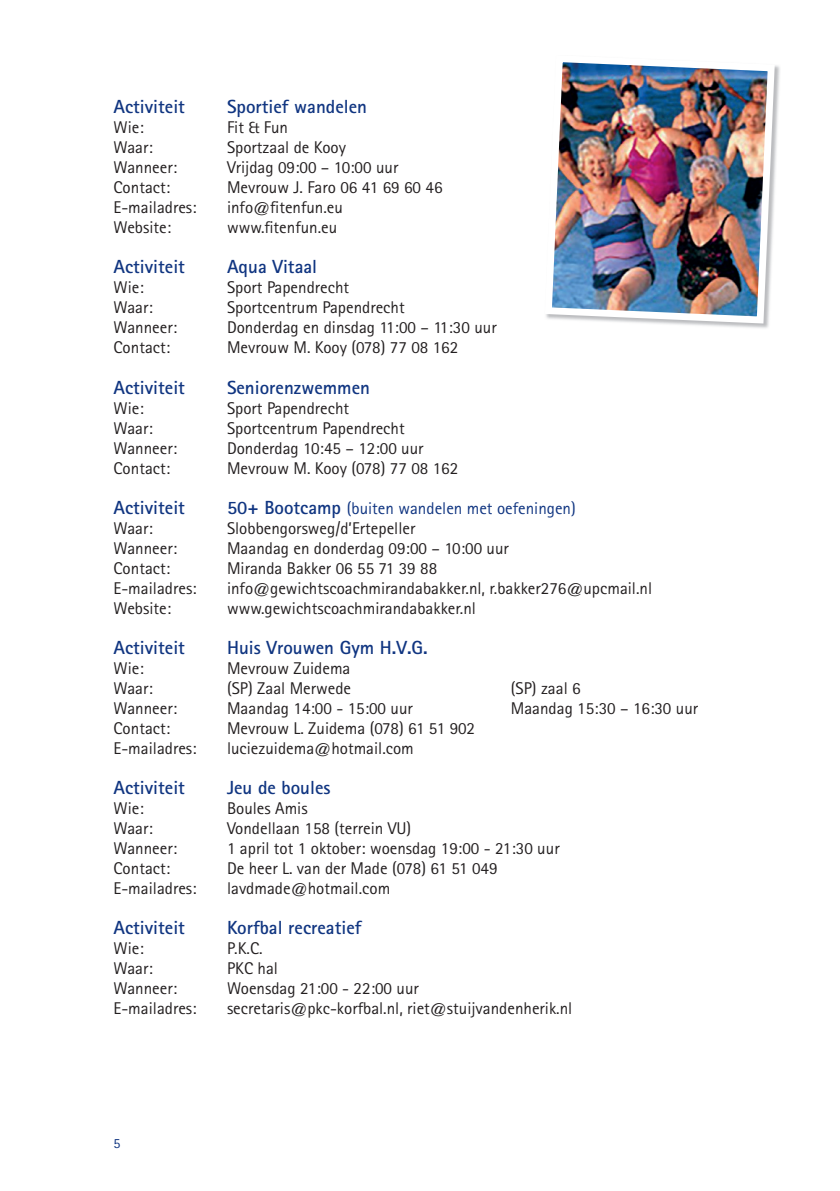
<style>
.page{position:relative;width:840px;height:1191px;background:#fff}
.page>*{position:absolute;margin:0;border:0;box-sizing:border-box;transform-origin:0 0}
.t1{font:700 19px "Rotis Sans Serif";color:#103581}
.t2{font:17px "Rotis Sans Serif";color:#231f20}
.t3{font:17px "Rotis Sans Serif";color:#103581}
.t4{font:14px "Rotis Sans Serif";color:#103581}
.s1{font-weight:700;font-size:19px}
</style>
<div class="page">
<img style="left:546px;top:62px;width:231px;height:265px">
<p class="t1" style="left:113px;top:95px;width:73px">Activiteit</p>
<p class="t1" style="left:227px;top:95px;width:142px">Sportief wandelen</p>
<p class="t2" style="left:113px;top:118px;width:32px">Wie:</p>
<p class="t2" style="left:227px;top:118px;width:63px">Fit &amp; Fun</p>
<p class="t2" style="left:113px;top:138px;width:41px">Waar:</p>
<p class="t2" style="left:227px;top:138px;width:120px">Sportzaal de Kooy</p>
<p class="t2" style="left:113px;top:158px;width:65px">Wanneer:</p>
<p class="t2" style="left:227px;top:158px;width:173px">Vrijdag 09:00 – 10:00 uur</p>
<p class="t2" style="left:113px;top:178px;width:58px">Contact:</p>
<p class="t2" style="left:227px;top:178px;width:217px">Mevrouw J. Faro 06 41 69 60 46</p>
<p class="t2" style="left:113px;top:198px;width:85px">E-mailadres:</p>
<p class="t2" style="left:227px;top:198px;width:117px">info@fitenfun.eu</p>
<p class="t2" style="left:113px;top:218px;width:59px">Website:</p>
<p class="t2" style="left:227px;top:218px;width:112px">www.fitenfun.eu</p>
<p class="t1" style="left:113px;top:255px;width:73px">Activiteit</p>
<p class="t1" style="left:227px;top:255px;width:92px">Aqua Vitaal</p>
<p class="t2" style="left:113px;top:278px;width:32px">Wie:</p>
<p class="t2" style="left:227px;top:278px;width:124px">Sport Papendrecht</p>
<p class="t2" style="left:113px;top:298px;width:41px">Waar:</p>
<p class="t2" style="left:227px;top:298px;width:179px">Sportcentrum Papendrecht</p>
<p class="t2" style="left:113px;top:318px;width:65px">Wanneer:</p>
<p class="t2" style="left:227px;top:318px;width:271px">Donderdag en dinsdag 11:00 – 11:30 uur</p>
<p class="t2" style="left:113px;top:338px;width:58px">Contact:</p>
<p class="t2" style="left:227px;top:338px;width:233px">Mevrouw M. Kooy (078) 77 08 162</p>
<p class="t1" style="left:113px;top:375px;width:73px">Activiteit</p>
<p class="t1" style="left:227px;top:375px;width:144px">Seniorenzwemmen</p>
<p class="t2" style="left:113px;top:398px;width:32px">Wie:</p>
<p class="t2" style="left:227px;top:398px;width:124px">Sport Papendrecht</p>
<p class="t2" style="left:113px;top:418px;width:41px">Waar:</p>
<p class="t2" style="left:227px;top:418px;width:179px">Sportcentrum Papendrecht</p>
<p class="t2" style="left:113px;top:438px;width:65px">Wanneer:</p>
<p class="t2" style="left:227px;top:438px;width:198px">Donderdag 10:45 – 12:00 uur</p>
<p class="t2" style="left:113px;top:458px;width:58px">Contact:</p>
<p class="t2" style="left:227px;top:458px;width:233px">Mevrouw M. Kooy (078) 77 08 162</p>
<p class="t1" style="left:113px;top:495px;width:73px">Activiteit</p>
<p class="t3" style="left:227px;top:498px;width:350px"><span class="s1">50+ Bootcamp</span> (buiten wandelen met oefeningen)</p>
<p class="t2" style="left:113px;top:518px;width:41px">Waar:</p>
<p class="t2" style="left:227px;top:518px;width:190px">Slobbengorsweg/d’Ertepeller</p>
<p class="t2" style="left:113px;top:538px;width:65px">Wanneer:</p>
<p class="t2" style="left:227px;top:538px;width:283px">Maandag en donderdag 09:00 – 10:00 uur</p>
<p class="t2" style="left:113px;top:558px;width:58px">Contact:</p>
<p class="t2" style="left:227px;top:558px;width:211px">Miranda Bakker 06 55 71 39 88</p>
<p class="t2" style="left:113px;top:578px;width:85px">E-mailadres:</p>
<p class="t2" style="left:227px;top:578px;width:426px">info@gewichtscoachmirandabakker.nl, r.bakker276@upcmail.nl</p>
<p class="t2" style="left:113px;top:598px;width:59px">Website:</p>
<p class="t2" style="left:227px;top:598px;width:250px">www.gewichtscoachmirandabakker.nl</p>
<p class="t1" style="left:113px;top:635px;width:73px">Activiteit</p>
<p class="t1" style="left:227px;top:635px;width:202px">Huis Vrouwen Gym H.V.G.</p>
<p class="t2" style="left:113px;top:658px;width:32px">Wie:</p>
<p class="t2" style="left:227px;top:658px;width:125px">Mevrouw Zuidema</p>
<p class="t2" style="left:113px;top:678px;width:41px">Waar:</p>
<p class="t2" style="left:227px;top:678px;width:125px">(SP) Zaal Merwede</p>
<p class="t2" style="left:510px;top:678px;width:71px">(SP) zaal 6</p>
<p class="t2" style="left:113px;top:698px;width:65px">Wanneer:</p>
<p class="t2" style="left:227px;top:698px;width:187px">Maandag 14:00 - 15:00 uur</p>
<p class="t2" style="left:510px;top:698px;width:189px">Maandag 15:30 – 16:30 uur</p>
<p class="t2" style="left:113px;top:718px;width:58px">Contact:</p>
<p class="t2" style="left:227px;top:718px;width:249px">Mevrouw L. Zuidema (078) 61 51 902</p>
<p class="t2" style="left:113px;top:738px;width:85px">E-mailadres:</p>
<p class="t2" style="left:227px;top:738px;width:188px">luciezuidema@hotmail.com</p>
<p class="t1" style="left:113px;top:775px;width:73px">Activiteit</p>
<p class="t1" style="left:227px;top:775px;width:105px">Jeu de boules</p>
<p class="t2" style="left:113px;top:798px;width:32px">Wie:</p>
<p class="t2" style="left:227px;top:798px;width:82px">Boules Amis</p>
<p class="t2" style="left:113px;top:818px;width:41px">Waar:</p>
<p class="t2" style="left:227px;top:818px;width:186px">Vondellaan 158 (terrein VU)</p>
<p class="t2" style="left:113px;top:838px;width:65px">Wanneer:</p>
<p class="t2" style="left:227px;top:838px;width:334px">1 april tot 1 oktober: woensdag 19:00 - 21:30 uur</p>
<p class="t2" style="left:113px;top:858px;width:58px">Contact:</p>
<p class="t2" style="left:227px;top:858px;width:272px">De heer L. van der Made (078) 61 51 049</p>
<p class="t2" style="left:113px;top:878px;width:85px">E-mailadres:</p>
<p class="t2" style="left:227px;top:878px;width:165px">lavdmade@hotmail.com</p>
<p class="t1" style="left:113px;top:915px;width:73px">Activiteit</p>
<p class="t1" style="left:227px;top:915px;width:136px">Korfbal recreatief</p>
<p class="t2" style="left:113px;top:938px;width:32px">Wie:</p>
<p class="t2" style="left:227px;top:938px;width:37px">P.K.C.</p>
<p class="t2" style="left:113px;top:958px;width:41px">Waar:</p>
<p class="t2" style="left:227px;top:958px;width:53px">PKC hal</p>
<p class="t2" style="left:113px;top:978px;width:65px">Wanneer:</p>
<p class="t2" style="left:227px;top:978px;width:193px">Woensdag 21:00 - 22:00 uur</p>
<p class="t2" style="left:113px;top:998px;width:85px">E-mailadres:</p>
<p class="t2" style="left:227px;top:998px;width:346px">secretaris@pkc-korfbal.nl, riet@stuijvandenherik.nl</p>
<p class="t4" style="left:113px;top:1134px;width:8px">5</p>
</div>
